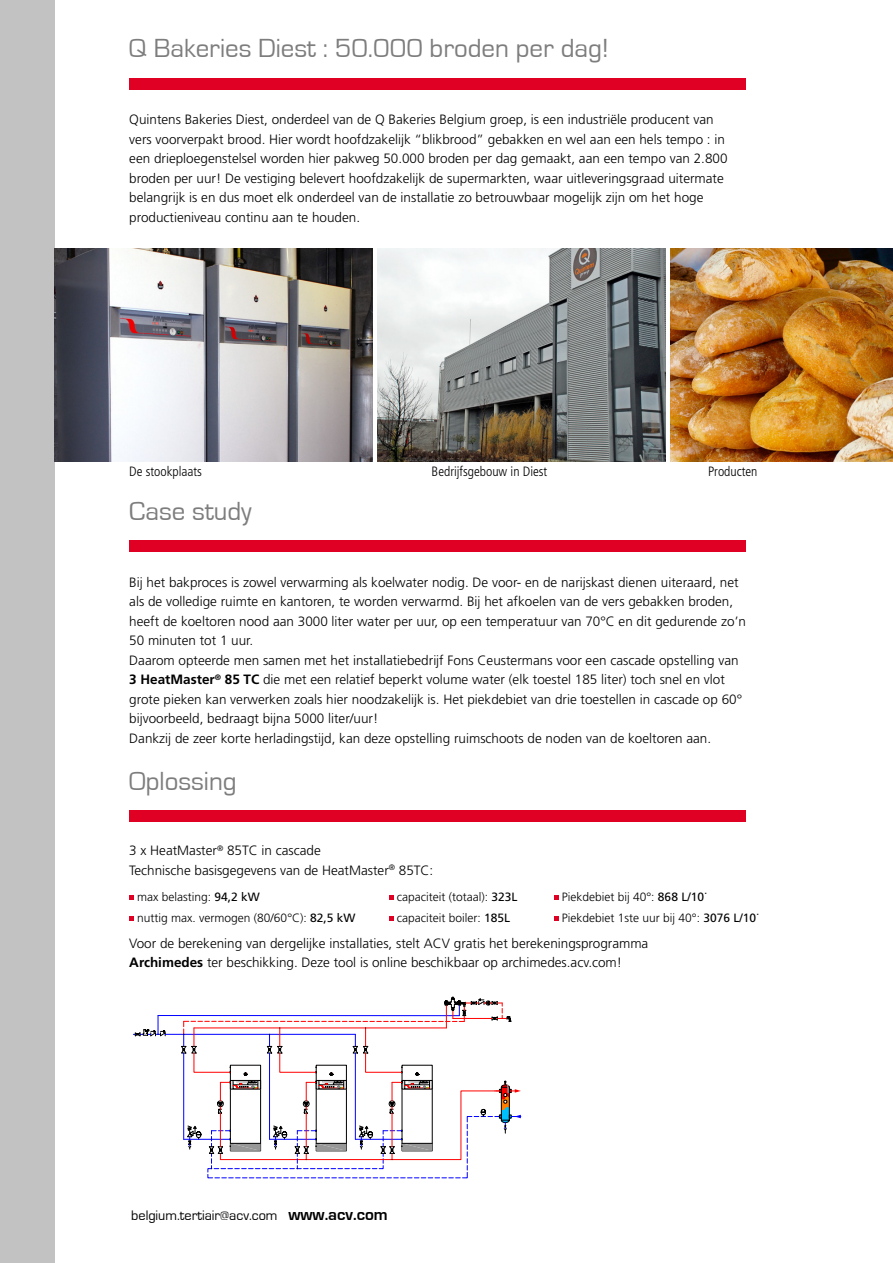
<style>
.page{position:relative;width:893px;height:1263px;background:#fff}
.page>*{position:absolute;margin:0;border:0;box-sizing:border-box;transform-origin:0 0}
.t1{font:27px "Eurostile";color:#7d7d7d}
.t2{font:14.25px "Eurostile";color:#000}
.t3{font:300 13.5px/19.5px "Frutiger LT Std";color:#000}
.t4{font:300 condensed 13.5px "Frutiger";color:#000}
.t5{font:300 12px "Frutiger LT Std";color:#000}
.s1{font-weight:700}
.s2{font-weight:400}
.s3{font-weight:700;font-size:17.1px}
</style>
<div class="page">
<div style="left:0;top:0;width:54px;height:1263px;background:#c2c2c2"></div>
<div style="left:129px;top:78px;width:617px;height:11px;background:#df0024"></div>
<div style="left:129px;top:540px;width:617px;height:11px;background:#df0024"></div>
<div style="left:129px;top:810px;width:617px;height:12px;background:#df0024"></div>
<svg style="left:129px;top:895px;width:5px;height:4px"></svg>
<svg style="left:389px;top:895px;width:4px;height:4px"></svg>
<svg style="left:554px;top:895px;width:4px;height:4px"></svg>
<svg style="left:129px;top:916px;width:5px;height:4px"></svg>
<svg style="left:389px;top:916px;width:4px;height:4px"></svg>
<svg style="left:554px;top:916px;width:4px;height:4px"></svg>
<img style="left:54px;top:248px;width:612px;height:214px">
<img style="left:670px;top:248px;width:223px;height:214px">
<svg style="left:133px;top:997px;width:388px;height:181px"></svg>
<hr style="left:373px;top:247px;width:4px;height:218px;background:#fff">
<p class="t1" style="left:129px;top:34px;width:481px">Q Bakeries Diest : 50.000 broden per dag!</p>
<p class="t3" style="left:129px;top:110px;width:600px">Quintens Bakeries Diest, onderdeel van de Q Bakeries Belgium groep, is een industriële producent van vers voorverpakt brood. Hier wordt hoofdzakelijk “blikbrood” gebakken en wel aan een hels tempo : in een drieploegenstelsel worden hier pakweg 50.000 broden per dag gemaakt, aan een tempo van 2.800 broden per uur! De vestiging belevert hoofdzakelijk de supermarkten, waar uitleveringsgraad uitermate belangrijk is en dus moet elk onderdeel van de installatie zo betrouwbaar mogelijk zijn om het hoge productieniveau continu aan te houden.</p>
<p class="t4" style="left:129px;top:464px;width:74px">De stookplaats</p>
<p class="t4" style="left:432px;top:464px;width:117px">Bedrijfsgebouw in Diest</p>
<p class="t4" style="left:708px;top:464px;width:51px">Producten</p>
<p class="t1" style="left:129px;top:496px;width:124px">Case study</p>
<p class="t3" style="left:129px;top:573px;width:618px">Bij het bakproces is zowel verwarming als koelwater nodig. De voor- en de narijskast dienen uiteraard, net als de volledige ruimte en kantoren, te worden verwarmd. Bij het afkoelen van de vers gebakken broden, heeft de koeltoren nood aan 3000 liter water per uur, op een temperatuur van 70°C en dit gedurende zo’n 50 minuten tot 1 uur.</p>
<p class="t3" style="left:129px;top:651px;width:614px">Daarom opteerde men samen met het installatiebedrijf Fons Ceustermans voor een cascade opstelling van <span class="s1">3 HeatMaster</span><sup>®</sup> <span class="s1">85 TC</span> die met een relatief beperkt volume water (elk toestel 185 liter) toch snel en vlot grote pieken kan verwerken zoals hier noodzakelijk is. Het piekdebiet van drie toestellen in cascade op 60° bijvoorbeeld, bedraagt bijna 5000 liter/uur!</p>
<p class="t3" style="left:129px;top:729px;width:583px">Dankzij de zeer korte herladingstijd, kan deze opstelling ruimschoots de noden van de koeltoren aan.</p>
<p class="t1" style="left:129px;top:767px;width:109px">Oplossing</p>
<p class="t3" style="left:129px;top:841px;width:193px">3 x HeatMaster<sup>®</sup> 85TC in cascade</p>
<p class="t3" style="left:129px;top:860px;width:306px">Technische basisgegevens van de HeatMaster<sup>®</sup> 85TC:</p>
<p class="t5" style="left:137px;top:890px;width:124px">max belasting: <span class="s2">94,2 kW</span></p>
<p class="t5" style="left:397px;top:890px;width:122px">capaciteit (totaal): <span class="s2">323L</span></p>
<p class="t5" style="left:562px;top:890px;width:147px">Piekdebiet bij 40°: <span class="s2">868 L/10˙</span></p>
<p class="t5" style="left:137px;top:911px;width:220px">nuttig max. vermogen (80/60°C): <span class="s2">82,5 kW</span></p>
<p class="t5" style="left:397px;top:911px;width:115px">capaciteit boiler: <span class="s2">185L</span></p>
<p class="t5" style="left:562px;top:911px;width:199px">Piekdebiet 1ste uur bij 40°: <span class="s2">3076 L/10˙</span></p>
<p class="t3" style="left:129px;top:933px;width:521px">Voor de berekening van dergelijke installaties, stelt ACV gratis het berekeningsprogramma<br><span class="s1">Archimedes</span> ter beschikking. Deze tool is online beschikbaar op archimedes.acv.com!</p>
<p class="t2" style="left:131px;top:1208px;width:258px">belgium.tertiair@acv.com <span class="s3">www.acv.com</span></p>
</div>
